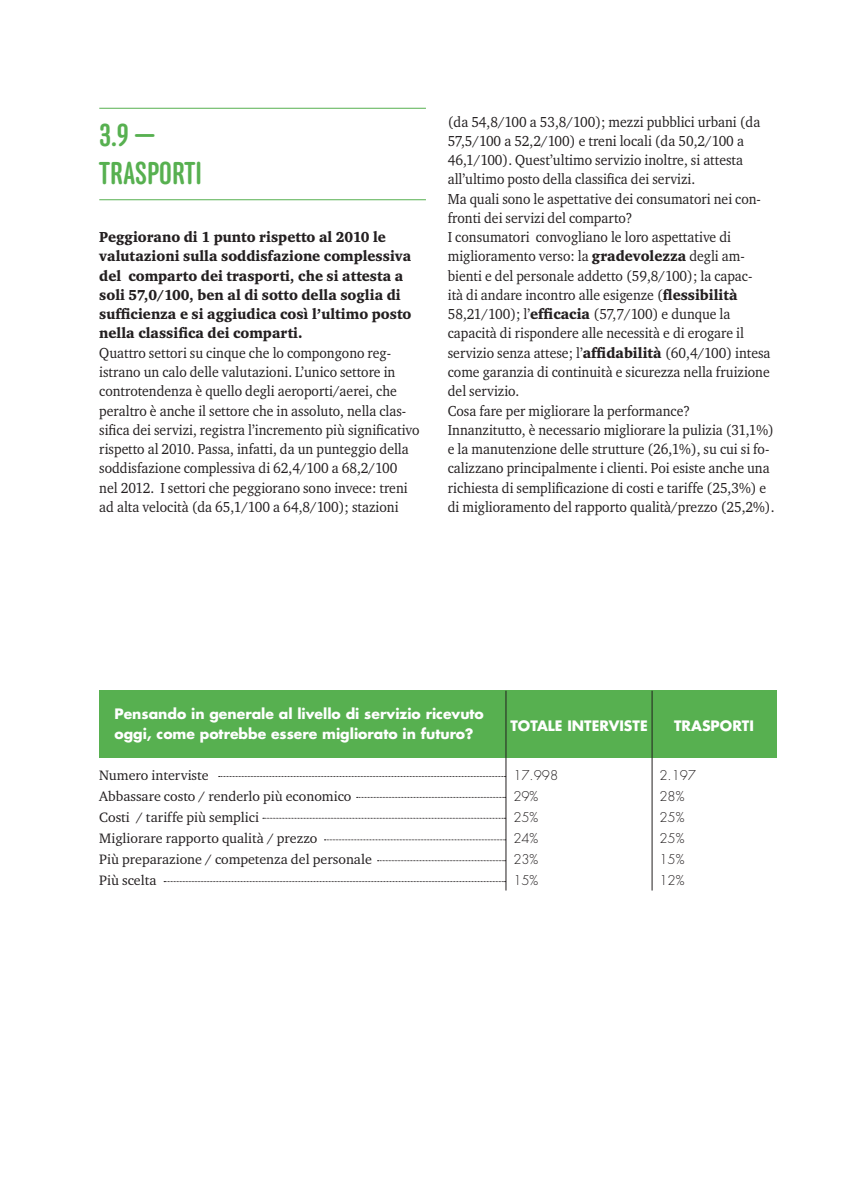
<style>
.page{position:relative;width:844px;height:1191px;background:#fff}
.page>*{position:absolute;margin:0;border:0;box-sizing:border-box;transform-origin:0 0}
.Titolo_Paragrafo{font:500 31.5px/38.5px "Anchor";color:#57b050}
.Testo{font:14.88px/19.2px "Charter ITC";color:#231f20;scale:.92 1}
.Testo-2{font:14.88px/19.2px "Charter ITC Blac";color:#231f20;scale:.92 1}
.t1{font:14px "Charter ITC";color:#231f20}
.EVIDENZIATO{font:700 14px/19.2px "Futura";color:#fff}
.t2{font:300 13.12px "Futura";color:#231f20}
.s1{font-family:"Charter ITC Blac"}
</style>
<div class="page">
<hr style="left:99px;top:108px;width:327px;height:1px;background:#57b050">
<hr style="left:99px;top:199px;width:327px;height:1px;background:#57b050">
<svg style="left:356px;top:797px;width:149px;height:1px"></svg>
<svg style="left:377px;top:860px;width:128px;height:1px"></svg>
<svg style="left:218px;top:776px;width:287px;height:1px"></svg>
<svg style="left:324px;top:839px;width:181px;height:1px"></svg>
<svg style="left:263px;top:818px;width:242px;height:1px"></svg>
<svg style="left:164px;top:881px;width:341px;height:1px"></svg>
<div style="left:100px;top:690px;width:676px;height:68px;background:#57b050"></div>
<hr style="left:505px;top:690px;width:1px;height:200px;background:#231f20">
<hr style="left:651px;top:690px;width:1px;height:200px;background:#231f20">
<p class="Titolo_Paragrafo" style="left:99px;top:115px;width:104px">3.9 —<br>TRASPORTI</p>
<p class="Testo-2" style="left:99px;top:227px;width:341px">Peggiorano di 1 punto rispetto al 2010 le valutazioni sulla soddisfazione complessiva del comparto dei trasporti, che si attesta a soli 57,0/100, ben al di sotto della soglia di sufficienza e si aggiudica così l’ultimo posto nella classifica dei comparti.</p>
<p class="Testo" style="left:99px;top:343px;width:349px">Quattro settori su cinque che lo compongono reg&shy;istrano un calo delle valutazioni. L’unico settore in controtendenza è quello degli aeroporti/aerei, che peraltro è anche il settore che in assoluto, nella clas&shy;sifica dei servizi, registra l’incremento più significativo rispetto al 2010. Passa, infatti, da un punteggio della soddisfazione complessiva di 62,4/100 a 68,2/100<br>nel 2012. I settori che peggiorano sono invece: treni ad alta velocità (da 65,1/100 a 64,8/100); stazioni</p>
<p class="Testo" style="left:447px;top:112px;width:341px">(da 54,8/100 a 53,8/100); mezzi pubblici urbani (da 57,5/100 a 52,2/100) e treni locali (da 50,2/100 a 46,1/100). Quest’ultimo servizio inoltre, si attesta all’ultimo posto della classifica dei servizi.</p>
<p class="Testo" style="left:447px;top:189px;width:342px">Ma quali sono le aspettative dei consumatori nei con&shy;fronti dei servizi del comparto?</p>
<p class="Testo" style="left:447px;top:227px;width:352px">I consumatori convogliano le loro aspettative di miglioramento verso: la <span class="s1">gradevolezza</span> degli am&shy;bienti e del personale addetto (59,8/100); la capac&shy;ità di andare incontro alle esigenze (<span class="s1">flessibilità </span>58,21/100); l’<span class="s1">efficacia</span> (57,7/100) e dunque la capacità di rispondere alle necessità e di erogare il servizio senza attese; l’<span class="s1">affidabilità</span> (60,4/100) intesa come garanzia di continuità e sicurezza nella fruizione del servizio.</p>
<p class="Testo" style="left:447px;top:400px;width:265px">Cosa fare per migliorare la performance?</p>
<p class="Testo" style="left:447px;top:420px;width:356px">Innanzitutto, è necessario migliorare la pulizia (31,1%) e la manutenzione delle strutture (26,1%), su cui si fo&shy;calizzano principalmente i clienti. Poi esiste anche una richiesta di semplificazione di costi e tariffe (25,3%) e di miglioramento del rapporto qualità/prezzo (25,2%).</p>
<p class="EVIDENZIATO" style="left:114px;top:704px;width:371px">Pensando in generale al livello di servizio ricevuto oggi, come potrebbe essere migliorato in futuro?</p>
<p class="t1" style="left:99px;top:766px;width:111px">Numero interviste</p>
<p class="t1" style="left:99px;top:787px;width:253px">Abbassare costo / renderlo più economico</p>
<p class="t1" style="left:99px;top:808px;width:161px">Costi / tariffe più semplici</p>
<p class="t1" style="left:99px;top:829px;width:219px">Migliorare rapporto qualità / prezzo</p>
<p class="t1" style="left:99px;top:850px;width:274px">Più preparazione / competenza del personale</p>
<p class="t1" style="left:99px;top:871px;width:59px">Più scelta</p>
<p class="EVIDENZIATO" style="left:510px;top:715px;width:139px">TOTALE INTERVISTE</p>
<p class="EVIDENZIATO" style="left:674px;top:715px;width:81px">TRASPORTI</p>
<p class="t2" style="left:513px;top:767px;width:46px">17.998</p>
<p class="t2" style="left:513px;top:788px;width:26px">29%</p>
<p class="t2" style="left:513px;top:809px;width:26px">25%</p>
<p class="t2" style="left:513px;top:830px;width:26px">24%</p>
<p class="t2" style="left:513px;top:851px;width:26px">23%</p>
<p class="t2" style="left:513px;top:872px;width:26px">15%</p>
<p class="t2" style="left:659px;top:767px;width:38px">2.197</p>
<p class="t2" style="left:659px;top:788px;width:26px">28%</p>
<p class="t2" style="left:659px;top:809px;width:26px">25%</p>
<p class="t2" style="left:659px;top:830px;width:26px">25%</p>
<p class="t2" style="left:659px;top:851px;width:26px">15%</p>
<p class="t2" style="left:659px;top:872px;width:26px">12%</p>
</div>
